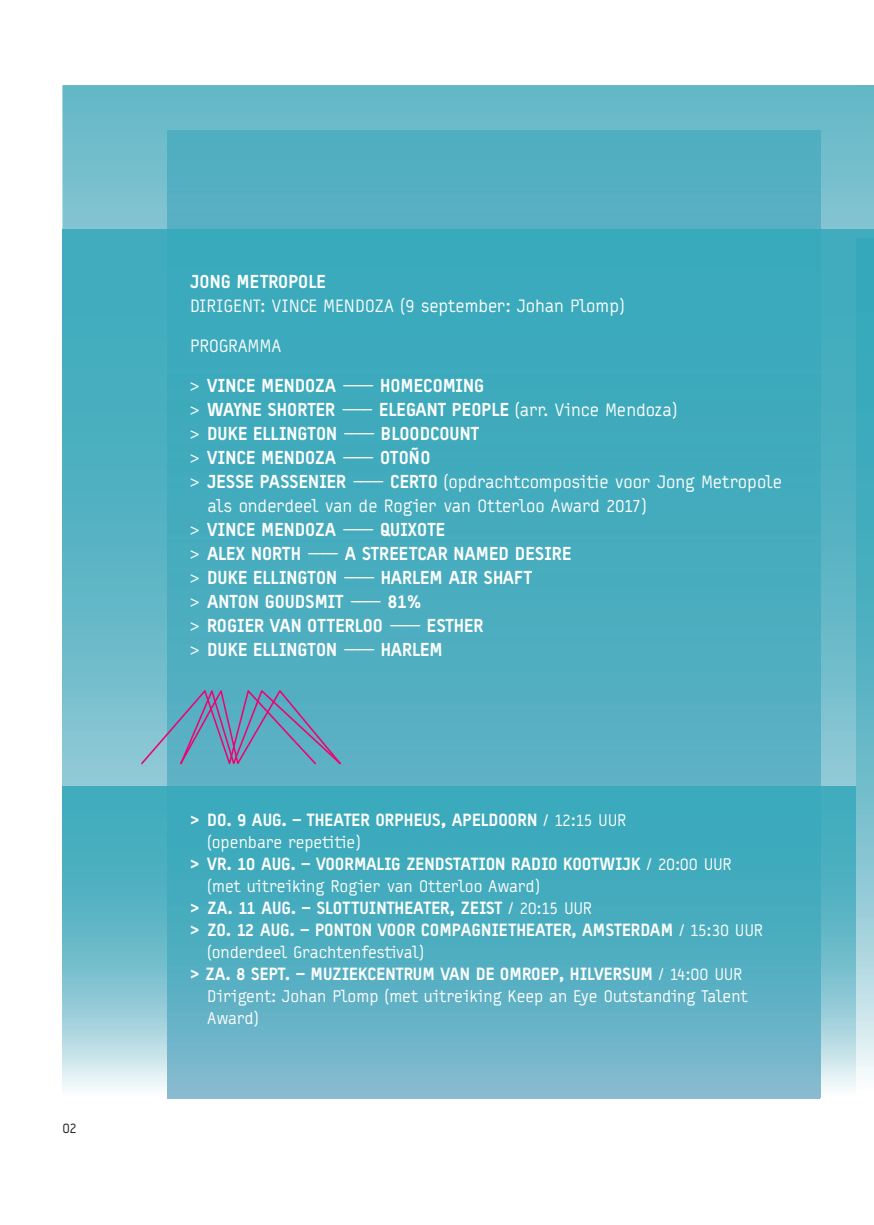
<style>
.page{position:relative;width:874px;height:1225px;background:#fff}
.page>*{position:absolute;margin:0;border:0;box-sizing:border-box;transform-origin:0 0}
.t1{font:900 18px "Typestar";color:#fff}
.t2{font:18px "Typestar";letter-spacing:-.01em;color:#fff}
.t3{font:900 17px "Typestar";color:#fff}
.t4{font:17px "Typestar";letter-spacing:-.015em;color:#fff}
.t5{font:14px "Typestar";color:#231f20}
.s1{font-weight:400}
.s2{font-weight:900}
</style>
<div class="page">
<img style="left:62px;top:85px;width:811px;height:145px">
<div style="left:167px;top:130px;width:652px;height:100px;background:#53afc2"></div>
<img style="left:62px;top:230px;width:794px;height:867px">
<img style="left:856px;top:230px;width:17px;height:845px">
<svg style="left:140px;top:686px;width:202px;height:82px;background:#6ca2bd"></svg>
<p class="t5" style="left:62px;top:1119px;width:16px">02</p>
<p class="t1" style="left:190px;top:271px;width:137px">JONG METROPOLE</p>
<p class="t2" style="left:190px;top:295px;width:435px">DIRIGENT: VINCE MENDOZA (9 september: Johan Plomp)</p>
<p class="t2" style="left:190px;top:335px;width:93px">PROGRAMMA</p>
<p class="t1" style="left:190px;top:375px;width:295px"><span class="s1">&gt;</span> VINCE MENDOZA <span class="s1">––––</span> HOMECOMING</p>
<p class="t1" style="left:190px;top:399px;width:487px"><span class="s1">&gt;</span> WAYNE SHORTER <span class="s1">––––</span> ELEGANT PEOPLE <span class="s1">(arr. Vince Mendoza)</span></p>
<p class="t1" style="left:190px;top:423px;width:290px"><span class="s1">&gt;</span> DUKE ELLINGTON <span class="s1">––––</span> BLOODCOUNT</p>
<p class="t1" style="left:190px;top:447px;width:242px"><span class="s1">&gt;</span> VINCE MENDOZA <span class="s1">––––</span> OTOÑO</p>
<p class="t2" style="left:190px;top:471px;width:593px">&gt; <span class="s2">JESSE PASSENIER</span> –––– <span class="s2">CERTO</span> (opdrachtcompositie voor Jong Metropole</p>
<p class="t2" style="left:207px;top:495px;width:440px">als onderdeel van de Rogier van Otterloo Award 2017)</p>
<p class="t1" style="left:190px;top:519px;width:256px"><span class="s1">&gt;</span> VINCE MENDOZA <span class="s1">––––</span> QUIXOTE</p>
<p class="t1" style="left:190px;top:543px;width:382px"><span class="s1">&gt;</span> ALEX NORTH <span class="s1">––––</span> A STREETCAR NAMED DESIRE</p>
<p class="t1" style="left:190px;top:567px;width:343px"><span class="s1">&gt;</span> DUKE ELLINGTON <span class="s1">––––</span> HARLEM AIR SHAFT</p>
<p class="t1" style="left:190px;top:591px;width:232px"><span class="s1">&gt;</span> ANTON GOUDSMIT <span class="s1">––––</span> 81%</p>
<p class="t1" style="left:190px;top:615px;width:295px"><span class="s1">&gt;</span> ROGIER VAN OTTERLOO <span class="s1">––––</span> ESTHER</p>
<p class="t1" style="left:190px;top:639px;width:254px"><span class="s1">&gt;</span> DUKE ELLINGTON <span class="s1">––––</span> HARLEM</p>
<p class="t3" style="left:190px;top:810px;width:437px">&gt; DO. 9 AUG. – THEATER ORPHEUS, APELDOORN <span class="s1">/ 12:15 UUR</span></p>
<p class="t4" style="left:207px;top:832px;width:154px">(openbare repetitie)</p>
<p class="t3" style="left:190px;top:854px;width:542px">&gt; VR. 10 AUG. – VOORMALIG ZENDSTATION RADIO KOOTWIJK <span class="s1">/ 20:00 UUR</span></p>
<p class="t4" style="left:207px;top:876px;width:333px">(met uitreiking Rogier van Otterloo Award)</p>
<p class="t3" style="left:190px;top:898px;width:403px">&gt; ZA. 11 AUG. – SLOTTUINTHEATER, ZEIST <span class="s1">/ 20:15 UUR</span></p>
<p class="t3" style="left:190px;top:920px;width:574px">&gt; ZO. 12 AUG. – PONTON VOOR COMPAGNIETHEATER, AMSTERDAM <span class="s1">/ 15:30 UUR</span></p>
<p class="t4" style="left:207px;top:942px;width:218px">(onderdeel Grachtenfestival)</p>
<p class="t3" style="left:190px;top:964px;width:553px">&gt; ZA. 8 SEPT. – MUZIEKCENTRUM VAN DE OMROEP, HILVERSUM <span class="s1">/ 14:00 UUR</span></p>
<p class="t4" style="left:207px;top:986px;width:541px">Dirigent: Johan Plomp (met uitreiking Keep an Eye Outstanding Talent</p>
<p class="t4" style="left:207px;top:1008px;width:52px">Award)</p>
</div>
